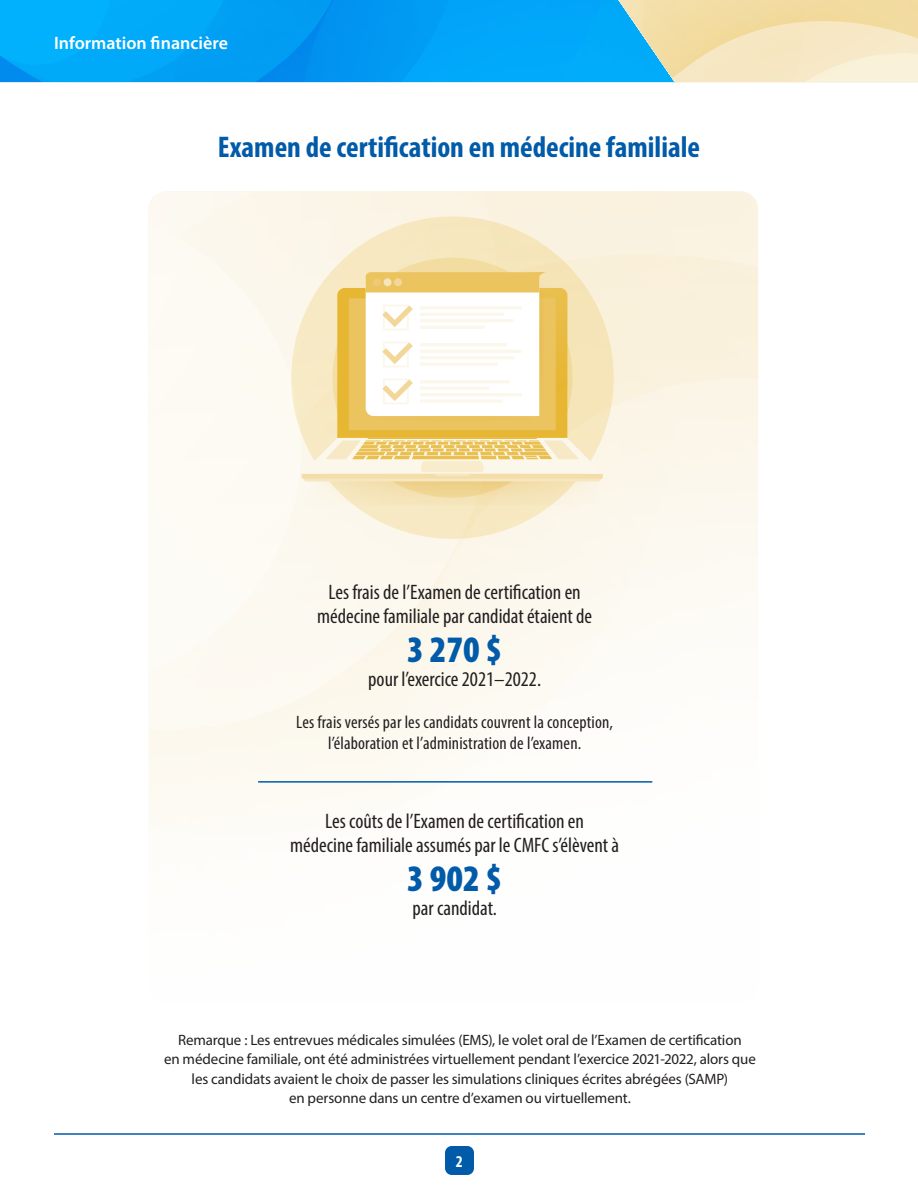
<style>
.page{position:relative;width:918px;height:1188px;background:#fff}
.page>*{position:absolute;margin:0;border:0;box-sizing:border-box;transform-origin:0 0}
.t1{font:900 condensed 37.5px "Myriad Pro";color:#015ba9}
.t2{font:700 condensed 30px "Myriad Pro";color:#015ba9}
.t3{font:condensed 21px/24px "Myriad Pro";color:#231f20;text-align:center}
.t4{font:condensed 18px/21px "Myriad Pro";letter-spacing:.01em;color:#231f20;text-align:center}
.t5{font:600 18px "Myriad Pro";color:#fff}
.t6{font:700 condensed 16.5px "Myriad Pro";color:#fff}
.Body_text{font:15px/19.5px "Myriad Pro";letter-spacing:-.01em;color:#231f20;text-align:center}
</style>
<div class="page">
<div style="left:682px;top:191px;width:76px;height:190px;background:#faf2dd"></div>
<div style="left:603px;top:191px;width:79px;height:190px;background:#faf1dd"></div>
<svg style="left:149px;top:403px;width:609px;height:422px;fill:#fdfaf4"></svg>
<div style="left:148px;top:538px;width:331px;height:217px;background:#fcf9f0"></div>
<hr style="left:54px;top:1133px;width:811px;height:2px;background:#015ba9">
<div style="left:445px;top:1146px;width:29px;height:29px;background:#015ba9;border-radius:7px"></div>
<hr style="left:258px;top:781px;width:394px;height:2px;background:#015ba9">
<svg style="left:148px;top:191px;width:455px;height:347px"></svg>
<svg style="left:0;top:0;width:918px;height:82px;background:#46b5e3"></svg>
<p class="t5" style="left:54px;top:31px;width:175px">Information financière</p>
<p class="t2" style="left:218px;top:128px;width:484px">Examen de certification en médecine familiale</p>
<p class="t3" style="left:317px;top:580px;width:276px">Les frais de l’Examen de certification en médecine familiale par candidat étaient de</p>
<p class="t1" style="left:407px;top:629px;width:97px">3 270 $</p>
<p class="t3" style="left:368px;top:667px;width:174px">pour l’exercice 2021–2022.</p>
<p class="t4" style="left:296px;top:712px;width:318px">Les frais versés par les candidats couvrent la conception, l’élaboration et l’administration de l’examen.</p>
<p class="t3" style="left:290px;top:809px;width:330px">Les coûts de l’Examen de certification en<br>médecine familiale assumés par le CMFC s’élèvent à</p>
<p class="t1" style="left:407px;top:858px;width:97px">3 902 $</p>
<p class="t3" style="left:413px;top:896px;width:86px">par candidat.</p>
<p class="Body_text" style="left:164px;top:1030px;width:593px">Remarque : Les entrevues médicales simulées (EMS), le volet oral de l’Examen de certification<br>en médecine familiale, ont été administrées virtuellement pendant l’exercice 2021-2022, alors que les candidats avaient le choix de passer les simulations cliniques écrites abrégées (SAMP)<br>en personne dans un centre d’examen ou virtuellement.</p>
<p class="t6" style="left:456px;top:1151px;width:9px">2</p>
</div>
